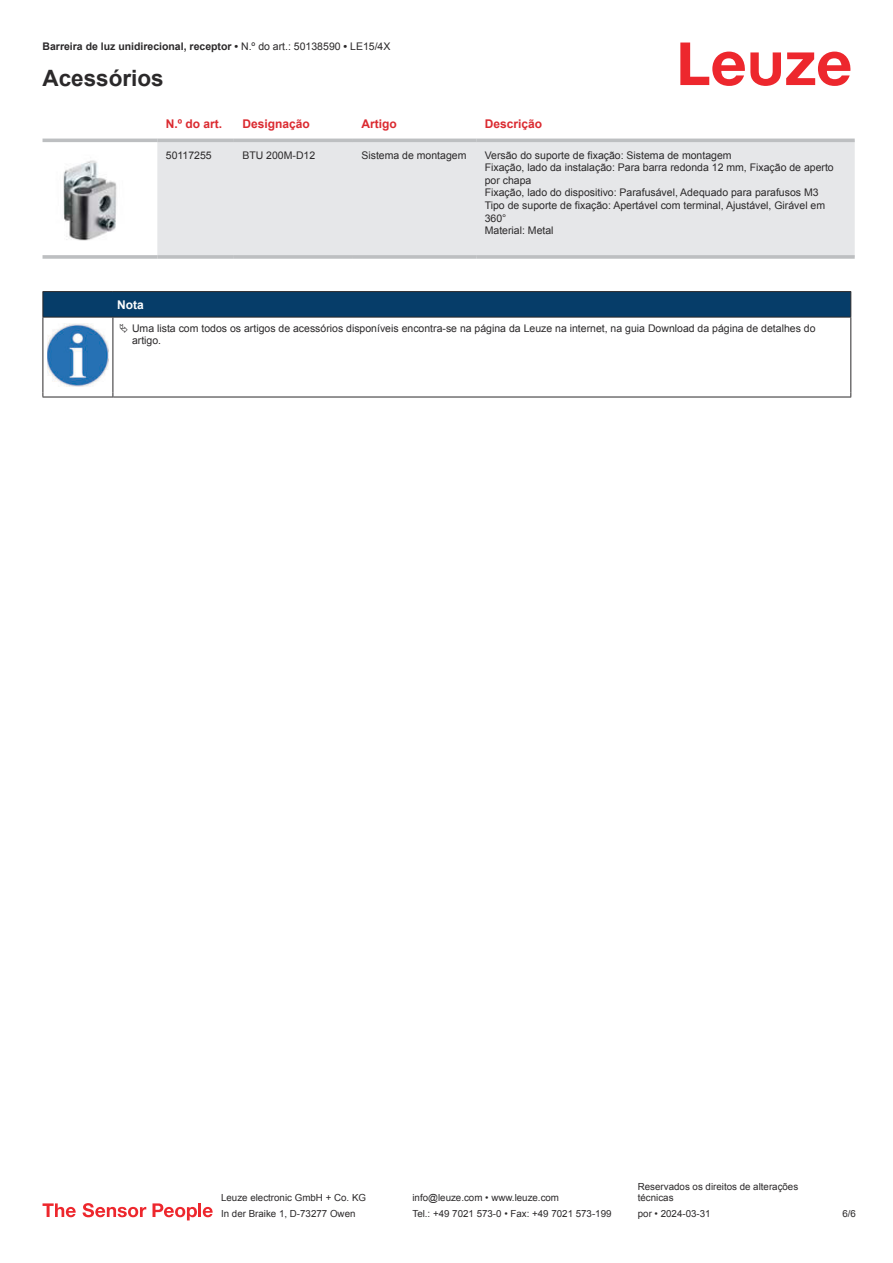
<style>
.page{position:relative;width:893px;height:1263px;background:#fff}
.page>*{position:absolute;margin:0;border:0;box-sizing:border-box;transform-origin:0 0}
.t1{font:700 22.5px "Arial";color:#2b292a}
.t2{font:700 12px "Arial";color:#db2a30}
.t3{font:700 12px "Arial";color:#fff}
.t4{font:10.5px/12.6px "Arial";color:#2b292a}
.t5{font:700 10.5px "Arial";color:#2b292a}
.t6{font:9.75px/11.7px "Arial";color:#2b292a}
.s1{font-weight:400}
</style>
<div class="page">
<svg style="left:680px;top:43px;width:170px;height:43px"></svg>
<svg style="left:43px;top:138px;width:812px;height:1px"></svg>
<div style="left:157px;top:142px;width:698px;height:113px;background:#e6e7e9"></div>
<hr style="left:43px;top:139px;width:114px;height:3px;background:#bdbfc1">
<hr style="left:157px;top:139px;width:77px;height:3px;background:#bdbfc1">
<hr style="left:234px;top:139px;width:119px;height:3px;background:#bdbfc1">
<hr style="left:353px;top:139px;width:123px;height:3px;background:#bdbfc1">
<hr style="left:476px;top:139px;width:379px;height:3px;background:#bdbfc1">
<svg style="left:43px;top:255px;width:114px;height:4px"></svg>
<hr style="left:157px;top:255px;width:77px;height:4px;background:#bdbfc1">
<svg style="left:234px;top:255px;width:119px;height:4px"></svg>
<svg style="left:353px;top:255px;width:123px;height:4px"></svg>
<hr style="left:476px;top:255px;width:379px;height:4px;background:#bdbfc1">
<img style="left:63px;top:160px;width:54px;height:81px">
<svg style="left:44px;top:318px;width:806px;height:79px"></svg>
<hr style="left:43px;top:291px;width:70px;height:1px;background:#2b292a">
<hr style="left:43px;top:317px;width:70px;height:1px;background:#2b292a">
<hr style="left:113px;top:291px;width:738px;height:1px;background:#2b292a">
<div style="left:43px;top:292px;width:808px;height:25px;background:#063d69"></div>
<hr style="left:113px;top:317px;width:738px;height:1px;background:#2b292a">
<hr style="left:43px;top:317px;width:1px;height:75px;background:#2b292a">
<hr style="left:113px;top:317px;width:1px;height:75px;background:#2b292a">
<hr style="left:850px;top:317px;width:1px;height:75px;background:#2b292a">
<hr style="left:43px;top:397px;width:70px;height:1px;background:#2b292a">
<hr style="left:113px;top:397px;width:738px;height:1px;background:#2b292a">
<img style="left:47px;top:323px;width:61px;height:63px">
<div style="left:115px;top:318px;width:734px;height:33px;background:#fff"></div>
<svg style="left:43px;top:1203px;width:33px;height:14px"></svg>
<svg style="left:83px;top:1203px;width:63px;height:14px"></svg>
<svg style="left:153px;top:1203px;width:44px;height:17px"></svg>
<hr style="left:198px;top:1203px;width:3px;height:14px;background:#ed272d">
<svg style="left:203px;top:1207px;width:10px;height:10px"></svg>
<p class="t5" style="left:43px;top:43px;width:349px">Barreira de luz unidirecional, receptor • <span class="s1">N.º do art.: 50138590</span> • <span class="s1">LE15/4X</span></p>
<h1 class="t1" style="left:43px;top:70px;width:123px">Acessórios</h1>
<p class="t2" style="left:166px;top:119px;width:58px">N.º do art.</p>
<p class="t2" style="left:242px;top:119px;width:69px">Designação</p>
<p class="t2" style="left:361px;top:119px;width:37px">Artigo</p>
<p class="t2" style="left:485px;top:119px;width:59px">Descrição</p>
<p class="t4" style="left:166px;top:150px;width:47px">50117255</p>
<p class="t4" style="left:242px;top:150px;width:74px">BTU 200M-D12</p>
<p class="t4" style="left:361px;top:150px;width:107px">Sistema de montagem</p>
<p class="t4" style="left:485px;top:150px;width:350px">Versão do suporte de fixação: Sistema de montagem<br>Fixação, lado da instalação: Para barra redonda 12 mm, Fixação de aperto por chapa<br>Fixação, lado do dispositivo: Parafusável, Adequado para parafusos M3<br>Tipo de suporte de fixação: Apertável com terminal, Ajustável, Girável em 360°<br>Material: Metal</p>
<p class="t3" style="left:117px;top:300px;width:28px">Nota</p>
<p class="t4" style="left:132px;top:323px;width:685px">Uma lista com todos os artigos de acessórios disponíveis encontra-se na página da Leuze na internet, na guia Download da página de detalhes do artigo.</p>
<p class="t6" style="left:221px;top:1193px;width:146px">Leuze electronic GmbH + Co. KG</p>
<p class="t6" style="left:412px;top:1193px;width:148px">info@leuze.com • www.leuze.com</p>
<p class="t6" style="left:638px;top:1181px;width:162px">Reservados os direitos de alterações técnicas</p>
<p class="t6" style="left:221px;top:1209px;width:136px">In der Braike 1, D-73277 Owen</p>
<p class="t6" style="left:412px;top:1209px;width:201px">Tel.: +49 7021 573-0 • Fax: +49 7021 573-199</p>
<p class="t6" style="left:638px;top:1209px;width:74px">por • 2024-03-31</p>
<p class="t6" style="left:842px;top:1209px;width:15px">6 /6</p>
</div>
